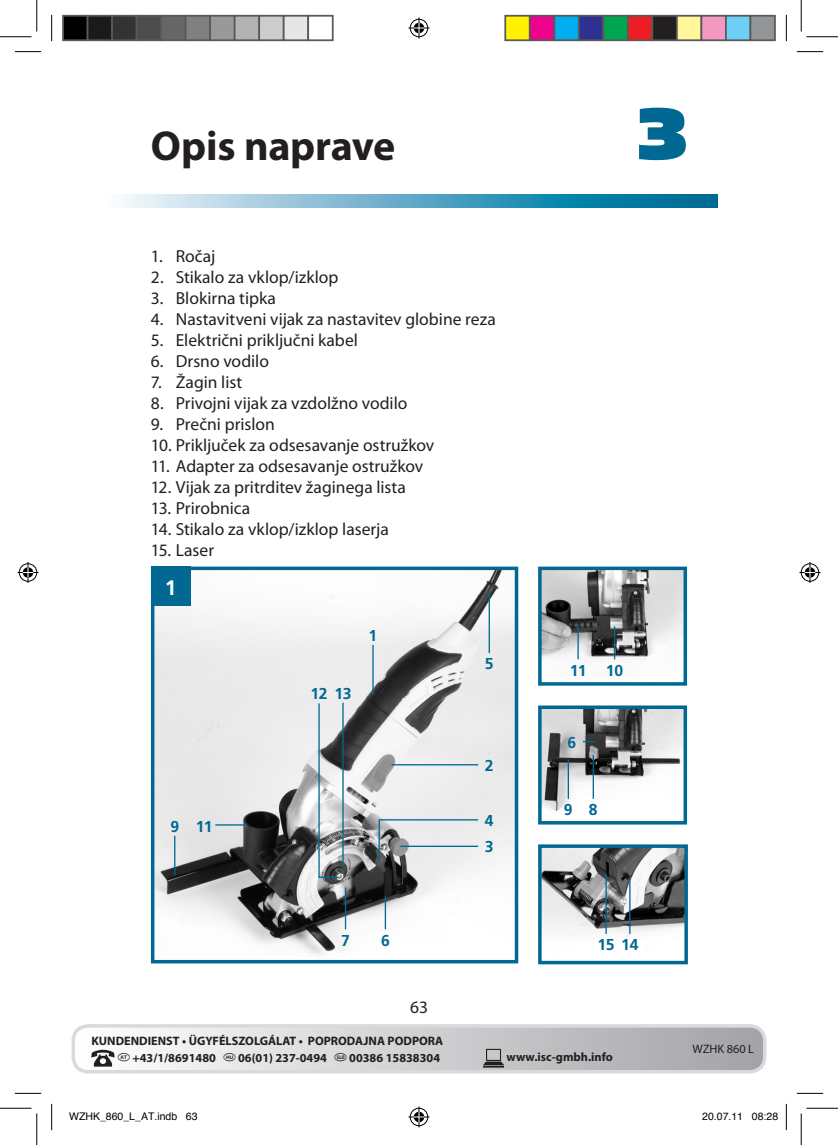
<style>
.page{position:relative;width:838px;height:1145px;background:#fff}
.page>*{position:absolute;margin:0;border:0;box-sizing:border-box;transform-origin:0 0}
.t1{font:84px "Simian Text Gorilla";color:#006893}
.t2{font:700 42px "Myriad Pro";letter-spacing:-.005em;color:#231f20}
.t3{font:700 21px "Frutiger";color:#fff}
.t4{font:17.5px "Myriad Pro";color:#231f20}
.t5{font:700 15.75px/26.4px "Frutiger";letter-spacing:-.025em;color:#006893}
.t6{font:700 12.25px/17.2px "Myriad Pro";color:#231f20;text-align:right}
.t7{font:12.25px "Myriad Pro";color:#231f20}
.t8{font:10.5px "Helvetica";color:#000}
</style>
<div class="page">
<svg style="left:124px;top:195px;width:593px;height:13px;background:#5fa9c5"></svg>
<div style="left:73px;top:1026px;width:691px;height:46px;background:linear-gradient(to right,#fff,#a3a3a7);border-radius:15px"></div>
<div style="left:71px;top:1024px;width:695px;height:50px;border:4px solid #d9dadc;border-radius:15px"></div>
<svg style="left:483px;top:1049px;width:21px;height:19px"></svg>
<svg style="left:91px;top:1050px;width:24px;height:17px"></svg>
<img style="left:156px;top:572px;width:357px;height:383px">
<div style="left:151px;top:567px;width:367px;height:396px;border:4px solid #006893"></div>
<div style="left:151px;top:567px;width:40px;height:39px;background:#006893"></div>
<img style="left:543px;top:572px;width:139px;height:88px">
<div style="left:538px;top:567px;width:149px;height:119px;border:4px solid #006893"></div>
<hr style="left:174px;top:836px;width:1px;height:39px;background:#006893">
<hr style="left:391px;top:764px;width:87px;height:1px;background:#006893">
<hr style="left:318px;top:703px;width:2px;height:174px;background:#006893">
<hr style="left:372px;top:645px;width:1px;height:49px;background:#006893">
<hr style="left:215px;top:824px;width:31px;height:2px;background:#006893">
<img style="left:543px;top:849px;width:139px;height:85px">
<div style="left:538px;top:844px;width:149px;height:120px;border:4px solid #006893"></div>
<img style="left:543px;top:711px;width:139px;height:100px">
<div style="left:538px;top:706px;width:149px;height:119px;border:4px solid #006893"></div>
<svg style="left:318px;top:877px;width:21px;height:1px"></svg>
<hr style="left:342px;top:703px;width:1px;height:163px;background:#006893">
<hr style="left:488px;top:593px;width:2px;height:60px;background:#006893">
<hr style="left:380px;top:819px;width:98px;height:2px;background:#006893">
<hr style="left:378px;top:819px;width:2px;height:42px;background:#006893">
<hr style="left:400px;top:846px;width:78px;height:1px;background:#006893">
<hr style="left:384px;top:896px;width:2px;height:33px;background:#006893">
<hr style="left:345px;top:887px;width:1px;height:42px;background:#006893">
<hr style="left:577px;top:626px;width:1px;height:33px;background:#006893">
<hr style="left:614px;top:626px;width:1px;height:33px;background:#006893">
<hr style="left:592px;top:755px;width:2px;height:44px;background:#006893">
<hr style="left:567px;top:759px;width:2px;height:40px;background:#006893">
<svg style="left:583px;top:741px;width:12px;height:1px"></svg>
<hr style="left:629px;top:877px;width:1px;height:57px;background:#006893">
<hr style="left:605px;top:874px;width:1px;height:60px;background:#006893">
<svg style="left:15px;top:51px;width:26px;height:1px"></svg>
<svg style="left:796px;top:51px;width:27px;height:1px"></svg>
<svg style="left:15px;top:1093px;width:26px;height:1px"></svg>
<svg style="left:796px;top:1093px;width:27px;height:1px"></svg>
<svg style="left:51px;top:15px;width:1px;height:26px"></svg>
<svg style="left:51px;top:1104px;width:1px;height:26px"></svg>
<svg style="left:786px;top:15px;width:1px;height:26px"></svg>
<svg style="left:786px;top:1104px;width:1px;height:26px"></svg>
<hr style="left:0;top:36px;width:32px;height:1px;background:#000">
<hr style="left:806px;top:36px;width:31px;height:1px;background:#000">
<hr style="left:0;top:1108px;width:32px;height:1px;background:#000">
<hr style="left:806px;top:1108px;width:31px;height:1px;background:#000">
<hr style="left:36px;top:0;width:1px;height:31px;background:#000">
<hr style="left:36px;top:1113px;width:1px;height:32px;background:#000">
<hr style="left:800px;top:0;width:1px;height:31px;background:#000">
<hr style="left:800px;top:1113px;width:1px;height:32px;background:#000">
<svg style="left:408px;top:18px;width:21px;height:21px"></svg>
<svg style="left:408px;top:1106px;width:21px;height:21px"></svg>
<svg style="left:18px;top:562px;width:21px;height:21px"></svg>
<svg style="left:799px;top:562px;width:21px;height:21px"></svg>
<div style="left:63px;top:16px;width:25px;height:24px;background:#000"></div>
<div style="left:62px;top:15px;width:26px;height:26px;border:2px solid #595959"></div>
<div style="left:88px;top:16px;width:24px;height:24px;background:#1a1a1a"></div>
<div style="left:87px;top:15px;width:26px;height:26px;border:2px solid #595959"></div>
<div style="left:112px;top:16px;width:25px;height:24px;background:#333"></div>
<div style="left:111px;top:15px;width:26px;height:26px;border:2px solid #595959"></div>
<div style="left:137px;top:16px;width:24px;height:24px;background:#4d4d4d"></div>
<div style="left:136px;top:15px;width:26px;height:26px;border:2px solid #595959"></div>
<div style="left:161px;top:16px;width:25px;height:24px;background:#666"></div>
<div style="left:160px;top:15px;width:26px;height:26px;border:2px solid #595959"></div>
<div style="left:186px;top:16px;width:24px;height:24px;background:#808080"></div>
<div style="left:185px;top:15px;width:26px;height:26px;border:2px solid #595959"></div>
<div style="left:210px;top:16px;width:25px;height:24px;background:#999"></div>
<div style="left:209px;top:15px;width:26px;height:26px;border:2px solid #595959"></div>
<div style="left:235px;top:16px;width:24px;height:24px;background:#b3b3b3"></div>
<div style="left:234px;top:15px;width:26px;height:26px;border:2px solid #595959"></div>
<div style="left:259px;top:16px;width:25px;height:24px;background:#ccc"></div>
<div style="left:258px;top:15px;width:26px;height:26px;border:2px solid #595959"></div>
<div style="left:284px;top:16px;width:24px;height:24px;background:#e6e6e6"></div>
<div style="left:283px;top:15px;width:26px;height:26px;border:2px solid #595959"></div>
<div style="left:307px;top:15px;width:26px;height:26px;border:2px solid #595959"></div>
<div style="left:505px;top:16px;width:24px;height:24px;background:#fff101"></div>
<div style="left:504px;top:15px;width:26px;height:26px;border:2px solid #595959"></div>
<div style="left:529px;top:16px;width:25px;height:24px;background:#ed028c"></div>
<div style="left:529px;top:15px;width:26px;height:26px;border:2px solid #595959"></div>
<div style="left:554px;top:16px;width:24px;height:24px;background:#00aeef"></div>
<div style="left:553px;top:15px;width:26px;height:26px;border:2px solid #595959"></div>
<div style="left:578px;top:16px;width:25px;height:24px;background:#2e3092"></div>
<div style="left:578px;top:15px;width:26px;height:26px;border:2px solid #595959"></div>
<div style="left:603px;top:16px;width:24px;height:24px;background:#00a54f"></div>
<div style="left:602px;top:15px;width:26px;height:26px;border:2px solid #595959"></div>
<div style="left:627px;top:16px;width:25px;height:24px;background:#ee1d23"></div>
<div style="left:627px;top:15px;width:26px;height:26px;border:2px solid #595959"></div>
<div style="left:652px;top:16px;width:24px;height:24px;background:#231f20"></div>
<div style="left:651px;top:15px;width:26px;height:26px;border:2px solid #595959"></div>
<div style="left:676px;top:16px;width:25px;height:24px;background:#fff79a"></div>
<div style="left:676px;top:15px;width:26px;height:26px;border:2px solid #595959"></div>
<div style="left:701px;top:16px;width:24px;height:24px;background:#f499c2"></div>
<div style="left:700px;top:15px;width:26px;height:26px;border:2px solid #595959"></div>
<div style="left:725px;top:16px;width:25px;height:24px;background:#6bcff6"></div>
<div style="left:725px;top:15px;width:26px;height:26px;border:2px solid #595959"></div>
<div style="left:750px;top:16px;width:24px;height:24px;background:#939598"></div>
<div style="left:749px;top:15px;width:26px;height:26px;border:2px solid #595959"></div>
<h2 class="t2" style="left:151px;top:122px;width:246px">Opis naprave</h2>
<h1 class="t1" style="left:637px;top:87px;width:51px">3</h1>
<p class="t4" style="left:151px;top:247px;width:66px">1. Ročaj</p>
<p class="t4" style="left:151px;top:268px;width:189px">2. Stikalo za vklop/izklop</p>
<p class="t4" style="left:151px;top:289px;width:126px">3. Blokirna tipka</p>
<p class="t4" style="left:151px;top:310px;width:346px">4. Nastavitveni vijak za nastavitev globine reza</p>
<p class="t4" style="left:151px;top:331px;width:208px">5. Električni priključni kabel</p>
<p class="t4" style="left:151px;top:352px;width:119px">6. Drsno vodilo</p>
<p class="t4" style="left:151px;top:373px;width:93px">7. Žagin list</p>
<p class="t4" style="left:151px;top:394px;width:258px">8. Privojni vijak za vzdolžno vodilo</p>
<p class="t4" style="left:151px;top:415px;width:125px">9. Prečni prislon</p>
<p class="t4" style="left:151px;top:436px;width:285px">10. Priključek za odsesavanje ostružkov</p>
<p class="t4" style="left:151px;top:457px;width:274px">11. Adapter za odsesavanje ostružkov</p>
<p class="t4" style="left:151px;top:478px;width:256px">12. Vijak za pritrditev žaginega lista</p>
<p class="t4" style="left:151px;top:499px;width:101px">13. Prirobnica</p>
<p class="t4" style="left:151px;top:520px;width:239px">14. Stikalo za vklop/izklop laserja</p>
<p class="t4" style="left:151px;top:541px;width:65px">15. Laser</p>
<p class="t3" style="left:165px;top:575px;width:13px">1</p>
<p class="t5" style="left:170px;top:813px;width:10px">9</p>
<p class="t5" style="left:196px;top:813px;width:18px">11</p>
<p class="t5" style="left:310px;top:680px;width:43px">12 13</p>
<p class="t5" style="left:368px;top:622px;width:10px">1</p>
<p class="t5" style="left:485px;top:651px;width:10px">5</p>
<p class="t5" style="left:485px;top:752px;width:10px">2</p>
<p class="t5" style="left:485px;top:807px;width:10px">4<br>3</p>
<p class="t5" style="left:569px;top:657px;width:55px">11 10</p>
<p class="t5" style="left:567px;top:730px;width:10px">6</p>
<p class="t5" style="left:564px;top:796px;width:35px">9 8</p>
<p class="t5" style="left:341px;top:927px;width:10px">7</p>
<p class="t5" style="left:381px;top:927px;width:10px">6</p>
<p class="t4" style="left:410px;top:998px;width:19px">63</p>
<p class="t6" style="left:91px;top:1032px;width:353px">KUNDENDIENST • ÜGYFÉLSZOLGÁLAT • POPRODAJNA PODPORA <sup>u</sup> +43/1/8691480 <sup>@</sup> 06(01) 237-0494 <sup>X</sup> 00386 15838304</p>
<p class="t5" style="left:597px;top:931px;width:42px">15 14</p>
<p class="t6" style="left:506px;top:1049px;width:108px">www.isc-gmbh.info</p>
<p class="t7" style="left:692px;top:1042px;width:63px">WZHK 860 L</p>
<p class="t8" style="left:69px;top:1107px;width:130px">WZHK_860_L_AT.indb 63</p>
<p class="t8" style="left:702px;top:1107px;width:77px">20.07.11 08:28</p>
</div>
